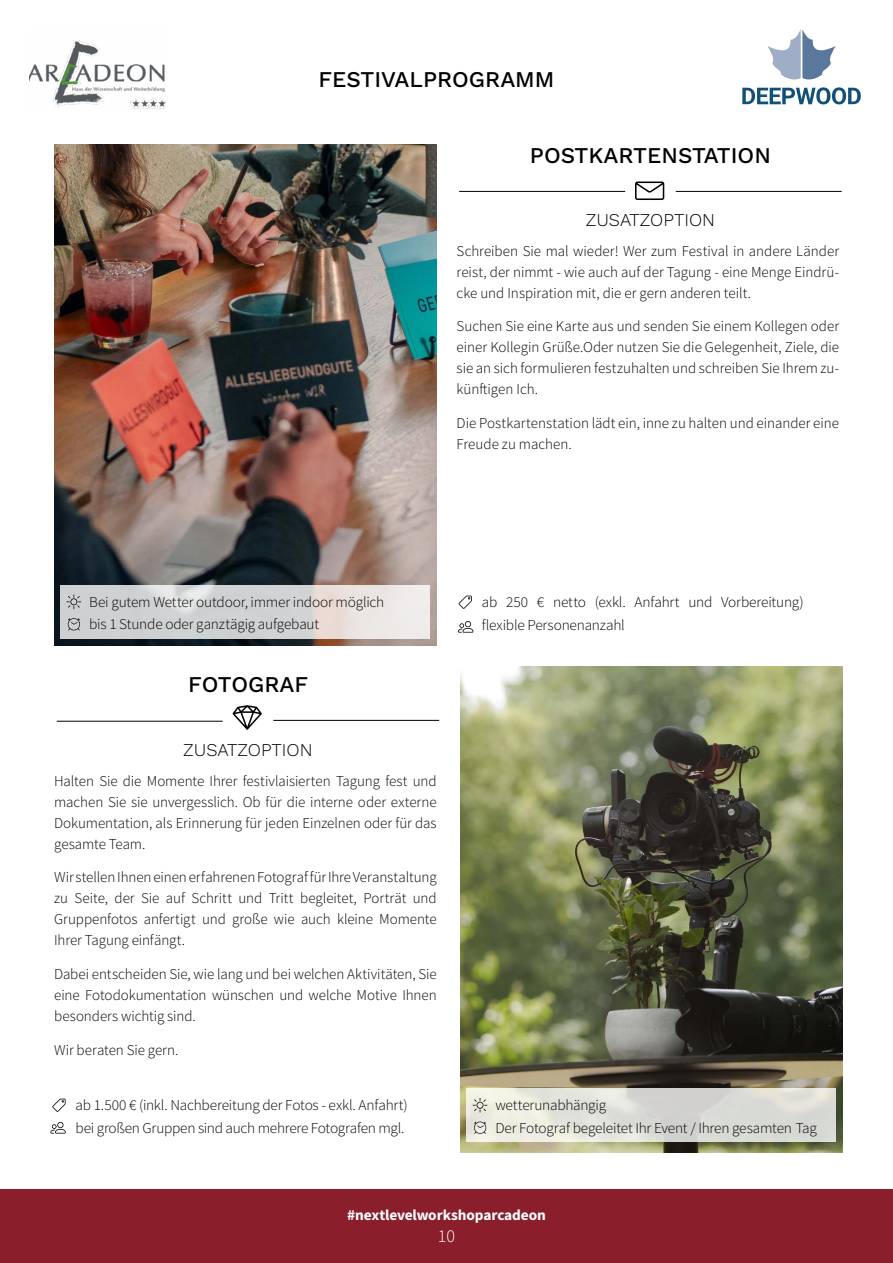
<style>
.page{position:relative;width:893px;height:1263px;background:#fff}
.page>*{position:absolute;margin:0;border:0;box-sizing:border-box;transform-origin:0 0}
.t1{font:500 22.5px "Work Sans";color:#000}
.t2{font:300 18px "Work Sans";color:#000}
.t3{font:300 18px "Source Sans Pro";color:#fff}
.t4{font:300 15px/21px "Source Sans Pro";letter-spacing:-.01em;color:#040300;text-align:justify}
.t5{font:700 15px "Source Sans Pro";letter-spacing:-.01em;color:#fff}
</style>
<div class="page">
<div style="left:0;top:1189px;width:893px;height:74px;background:#8a1e2b"></div>
<img style="left:54px;top:144px;width:383px;height:501px">
<img style="left:460px;top:666px;width:383px;height:486px">
<svg style="left:742px;top:29px;width:119px;height:75px"></svg>
<img style="left:30px;top:40px;width:135px;height:69px">
<hr style="left:459px;top:191px;width:166px;height:1px;background:#000">
<hr style="left:676px;top:191px;width:166px;height:1px;background:#000">
<svg style="left:635px;top:181px;width:29px;height:19px"></svg>
<svg style="left:60px;top:585px;width:370px;height:54px;background:#d9d8d8"></svg>
<svg style="left:68px;top:618px;width:12px;height:12px"></svg>
<svg style="left:67px;top:594px;width:14px;height:15px"></svg>
<hr style="left:57px;top:721px;width:166px;height:1px;background:#000">
<hr style="left:273px;top:720px;width:166px;height:1px;background:#000">
<svg style="left:233px;top:705px;width:29px;height:25px"></svg>
<svg style="left:466px;top:1089px;width:370px;height:53px;background:#dfdfd8"></svg>
<svg style="left:474px;top:1121px;width:12px;height:13px"></svg>
<svg style="left:473px;top:1098px;width:14px;height:14px"></svg>
<svg style="left:50px;top:1122px;width:16px;height:11px"></svg>
<svg style="left:52px;top:1099px;width:14px;height:13px"></svg>
<svg style="left:459px;top:596px;width:13px;height:13px"></svg>
<svg style="left:458px;top:621px;width:15px;height:12px"></svg>
<p class="t1" style="left:319px;top:66px;width:237px">FESTIVALPROGRAMM</p>
<p class="t1" style="left:530px;top:142px;width:242px">POSTKARTENSTATION</p>
<p class="t2" style="left:586px;top:209px;width:131px">ZUSATZOPTION</p>
<p class="t4" style="left:457px;top:240px;width:384px">Schreiben Sie mal wieder! Wer zum Festival in andere Länder reist, der nimmt - wie auch auf der Tagung - eine Menge Eindrü&shy;cke und Inspiration mit, die er gern anderen teilt.</p>
<p class="t4" style="left:457px;top:316px;width:384px">Suchen Sie eine Karte aus und senden Sie einem Kollegen oder einer Kollegin Grüße.Oder nutzen Sie die Gelegenheit, Ziele, die sie an sich formulieren festzuhalten und schreiben Sie Ihrem zu&shy;künftigen Ich.</p>
<p class="t4" style="left:457px;top:413px;width:384px">Die Postkartenstation lädt ein, inne zu halten und einander eine<br>Freude zu machen.</p>
<p class="t4" style="left:89px;top:591px;width:297px">Bei gutem Wetter outdoor, immer indoor möglich</p>
<p class="t4" style="left:89px;top:614px;width:232px">bis 1 Stunde oder ganztägig aufgebaut</p>
<p class="t1" style="left:188px;top:671px;width:122px">FOTOGRAF</p>
<p class="t2" style="left:183px;top:739px;width:131px">ZUSATZOPTION</p>
<p class="t4" style="left:54px;top:770px;width:384px">Halten Sie die Momente Ihrer festivlaisierten Tagung fest und machen Sie sie unvergesslich. Ob für die interne oder externe Dokumentation, als Erinnerung für jeden Einzelnen oder für das gesamte Team.</p>
<p class="t4" style="left:54px;top:867px;width:384px">Wir stellen Ihnen einen erfahrenen Fotograf für Ihre Veranstaltung zu Seite, der Sie auf Schritt und Tritt begleitet, Porträt und Gruppenfotos anfertigt und große wie auch kleine Momente Ihrer Tagung einfängt.</p>
<p class="t4" style="left:54px;top:963px;width:384px">Dabei entscheiden Sie, wie lang und bei welchen Aktivitäten, Sie eine Fotodokumentation wünschen und welche Motive Ihnen besonders wichtig sind.</p>
<p class="t4" style="left:54px;top:1039px;width:126px">Wir beraten Sie gern.</p>
<p class="t4" style="left:76px;top:1094px;width:334px">ab 1.500 € (inkl. Nachbereitung der Fotos - exkl. Anfahrt)</p>
<p class="t4" style="left:76px;top:1117px;width:330px">bei großen Gruppen sind auch mehrere Fotografen mgl.</p>
<p class="t4" style="left:482px;top:591px;width:323px">ab 250 € netto (exkl. Anfahrt und Vorbereitung)</p>
<p class="t4" style="left:482px;top:614px;width:144px">flexible Personenanzahl</p>
<p class="t4" style="left:495px;top:1094px;width:112px">wetterunabhängig</p>
<p class="t4" style="left:495px;top:1117px;width:323px">Der Fotograf begeleitet Ihr Event / Ihren gesamten Tag</p>
<p class="t5" style="left:347px;top:1205px;width:200px">#nextlevelworkshoparcadeon</p>
<p class="t3" style="left:438px;top:1225px;width:19px">10</p>
</div>
